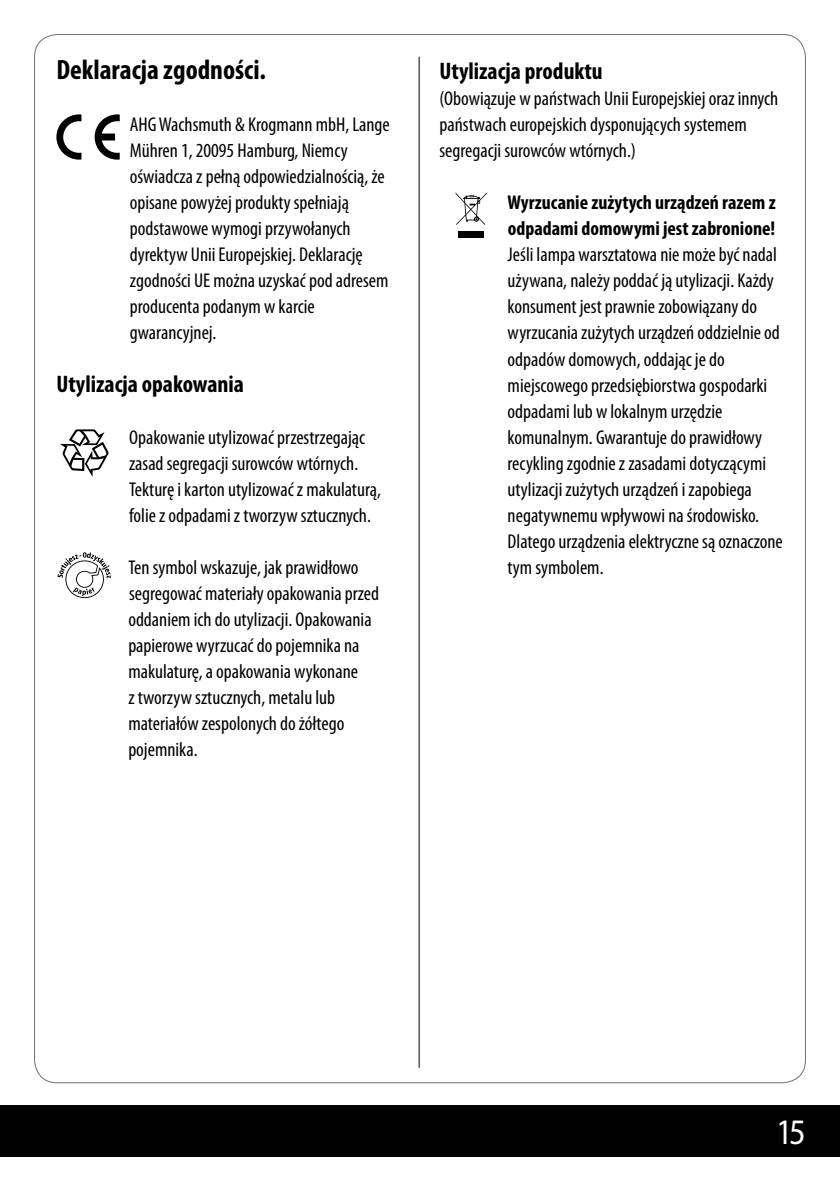
<style>
.page{position:relative;width:840px;height:1191px;background:#fff}
.page>*{position:absolute;margin:0;border:0;box-sizing:border-box;transform-origin:0 0}
.t1{font:36px "Myriad Pro";color:#fff;scale:.9 1}
.t2{font:700 condensed 28px "Myriad Pro";color:#000}
.t3{font:700 condensed 24px "Myriad Pro";color:#000}
.t4{font:condensed 20px/26px "Myriad Pro";color:#000}
.t5{font:700 condensed 20px/26px "Myriad Pro";color:#000}
</style>
<div class="page">
<div style="left:0;top:1106px;width:839px;height:51px;background:#000"></div>
<hr style="left:418px;top:57px;width:1px;height:1010px;background:#000">
<svg style="left:56px;top:114px;width:25px;height:46px"></svg>
<svg style="left:95px;top:114px;width:25px;height:46px"></svg>
<svg style="left:60px;top:429px;width:48px;height:48px"></svg>
<svg style="left:57px;top:552px;width:54px;height:47px"></svg>
<svg style="left:455px;top:192px;width:31px;height:33px"></svg>
<div style="left:458px;top:231px;width:26px;height:7px;background:#000"></div>
<h2 class="t2" style="left:56px;top:53px;width:211px">Deklaracja zgodności.</h2>
<p class="t4" style="left:130px;top:112px;width:261px">AHG Wachsmuth &amp; Krogmann mbH, Lange Mühren 1, 20095 Hamburg, Niemcy oświadcza z pełną odpowiedzialnością, że opisane powyżej produkty spełniają podstawowe wymogi przywołanych dyrektyw Unii Europejskiej. Deklarację zgodności UE można uzyskać pod adresem producenta podanym w karcie gwarancyjnej.</p>
<p class="t3" style="left:56px;top:368px;width:189px">Utylizacja opakowania</p>
<p class="t4" style="left:129px;top:424px;width:253px">Opakowanie utylizować przestrzegając zasad segregacji surowców wtórnych.<br>Tekturę i karton utylizować z makulaturą, folie z odpadami z tworzyw sztucznych.</p>
<p class="t4" style="left:128px;top:554px;width:252px">Ten symbol wskazuje, jak prawidłowo segregować materiały opakowania przed oddaniem ich do utylizacji. Opakowania papierowe wyrzucać do pojemnika na makulaturę, a opakowania wykonane<br>z tworzyw sztucznych, metalu lub materiałów zespolonych do żółtego pojemnika.</p>
<p class="t3" style="left:439px;top:56px;width:165px">Utylizacja produktu</p>
<p class="t4" style="left:439px;top:86px;width:340px">(Obowiązuje w państwach Unii Europejskiej oraz innych państwach europejskich dysponujących systemem segregacji surowców wtórnych.)</p>
<p class="t5" style="left:507px;top:189px;width:269px">Wyrzucanie zużytych urządzeń razem z odpadami domowymi jest zabronione!</p>
<p class="t4" style="left:507px;top:242px;width:276px">Jeśli lampa warsztatowa nie może być nadal używana, należy poddać ją utylizacji. Każdy konsument jest prawnie zobowiązany do wyrzucania zużytych urządzeń oddzielnie od odpadów domowych, oddając je do miejscowego przedsiębiorstwa gospodarki odpadami lub w lokalnym urzędzie komunalnym. Gwarantuje do prawidłowy recykling zgodnie z zasadami dotyczącymi utylizacji zużytych urządzeń i zapobiega negatywnemu wpływowi na środowisko.<br>Dlatego urządzenia elektryczne są oznaczone tym symbolem.</p>
<h1 class="t1" style="left:775px;top:1110px;width:35px">15</h1>
</div>
